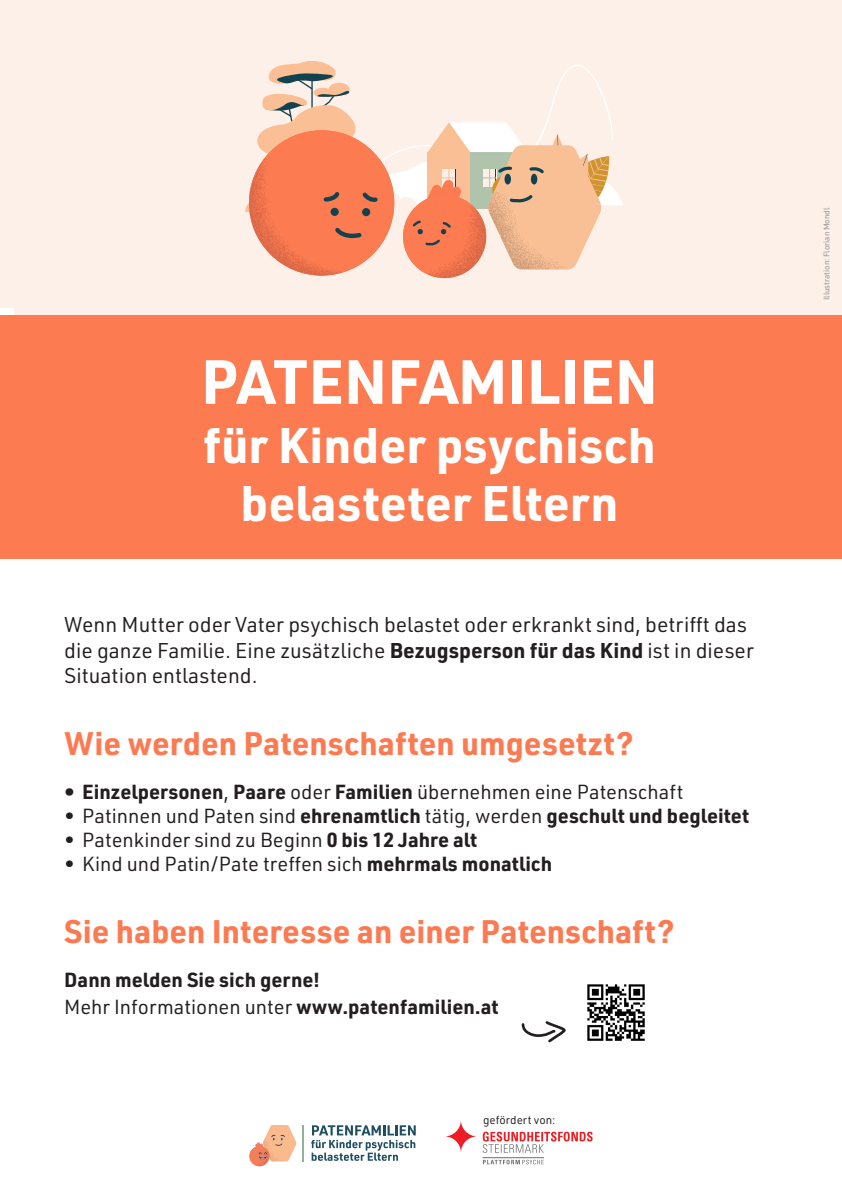
<style>
.page{position:relative;width:842px;height:1191px;background:#fff}
.page>*{position:absolute;margin:0;border:0;box-sizing:border-box;transform-origin:0 0}
.t1{font:700 61px "URWDIN";color:#fff}
.t2{font:700 49px/58.8px "URWDIN";color:#fff;text-align:center}
.t3{font:700 32px "URWDIN";color:#fc7a52}
.t4{font:21px/25.2px "URWDIN";color:#231f20}
.t5{font:20px "URWDIN";color:#231f20}
.t6{font:700 20px/26.8px "URWDIN";color:#231f20}
.t7{font:11.4px "URWDIN";color:#231f20}
.t8{font:8px "URWDIN";color:#8b8d90}
.s1{font-weight:700}
.s2{font-weight:400}
</style>
<div class="page">
<div style="left:14px;top:0;width:828px;height:405px;background:#fcf0e8"></div>
<img style="left:291px;top:269px;width:61px;height:6px">
<img style="left:419px;top:269px;width:52px;height:9px">
<svg style="left:245px;top:61px;width:378px;height:208px"></svg>
<svg style="left:521px;top:1021px;width:45px;height:22px"></svg>
<div style="left:0;top:316px;width:842px;height:243px;background:#fc7b51"></div>
<img style="left:587px;top:984px;width:58px;height:57px">
<img style="left:249px;top:1147px;width:19px;height:19px">
<svg style="left:311px;top:1125px;width:105px;height:35px"></svg>
<hr style="left:302px;top:1125px;width:2px;height:36px;background:#95ae99">
<svg style="left:255px;top:1125px;width:41px;height:36px"></svg>
<svg style="left:483px;top:1131px;width:110px;height:22px"></svg>
<svg style="left:444px;top:1120px;width:33px;height:32px"></svg>
<hr style="left:482px;top:1157px;width:62px;height:1px;background:#6c6d70">
<svg style="left:483px;top:1159px;width:61px;height:5px"></svg>
<h1 class="t1" style="left:201px;top:340px;width:459px">PATENFAMILIEN</h1>
<h2 class="t2" style="left:203px;top:413px;width:454px">für Kinder psychisch belasteter Eltern</h2>
<p class="t4" style="left:64px;top:612px;width:691px">Wenn Mutter oder Vater psychisch belastet oder erkrankt sind, betrifft das die ganze Familie. Eine zusätzliche <span class="s1">Bezugsperson für das Kind</span> ist in dieser<br>Situation entlastend.</p>
<h3 class="t3" style="left:64px;top:721px;width:571px">Wie werden Patenschaften umgesetzt?</h3>
<p class="t5" style="left:64px;top:778px;width:621px"><span class="s1">• Einzelpersonen</span>, <span class="s1">Paare</span> oder <span class="s1">Familien</span> übernehmen eine Patenschaft</p>
<p class="t5" style="left:64px;top:802px;width:686px">• Patinnen und Paten sind <span class="s1">ehrenamtlich</span> tätig, werden <span class="s1">geschult und begleitet</span></p>
<p class="t5" style="left:64px;top:826px;width:415px">• Patenkinder sind zu Beginn <span class="s1">0 bis 12 Jahre alt</span></p>
<p class="t5" style="left:64px;top:850px;width:490px">• Kind und Patin/Pate treffen sich <span class="s1">mehrmals monatlich</span></p>
<h3 class="t3" style="left:64px;top:909px;width:612px">Sie haben Interesse an einer Patenschaft?</h3>
<p class="t6" style="left:64px;top:965px;width:436px">Dann melden Sie sich gerne!<br><span class="s2">Mehr Informationen unter</span> www.patenfamilien.at</p>
<p class="t7" style="left:483px;top:1112px;width:74px">gefördert von:</p>
<p class="t8" style="left:821px;top:300px;width:94px;rotate:-90deg">Illustration: Florian Mondl</p>
</div>
